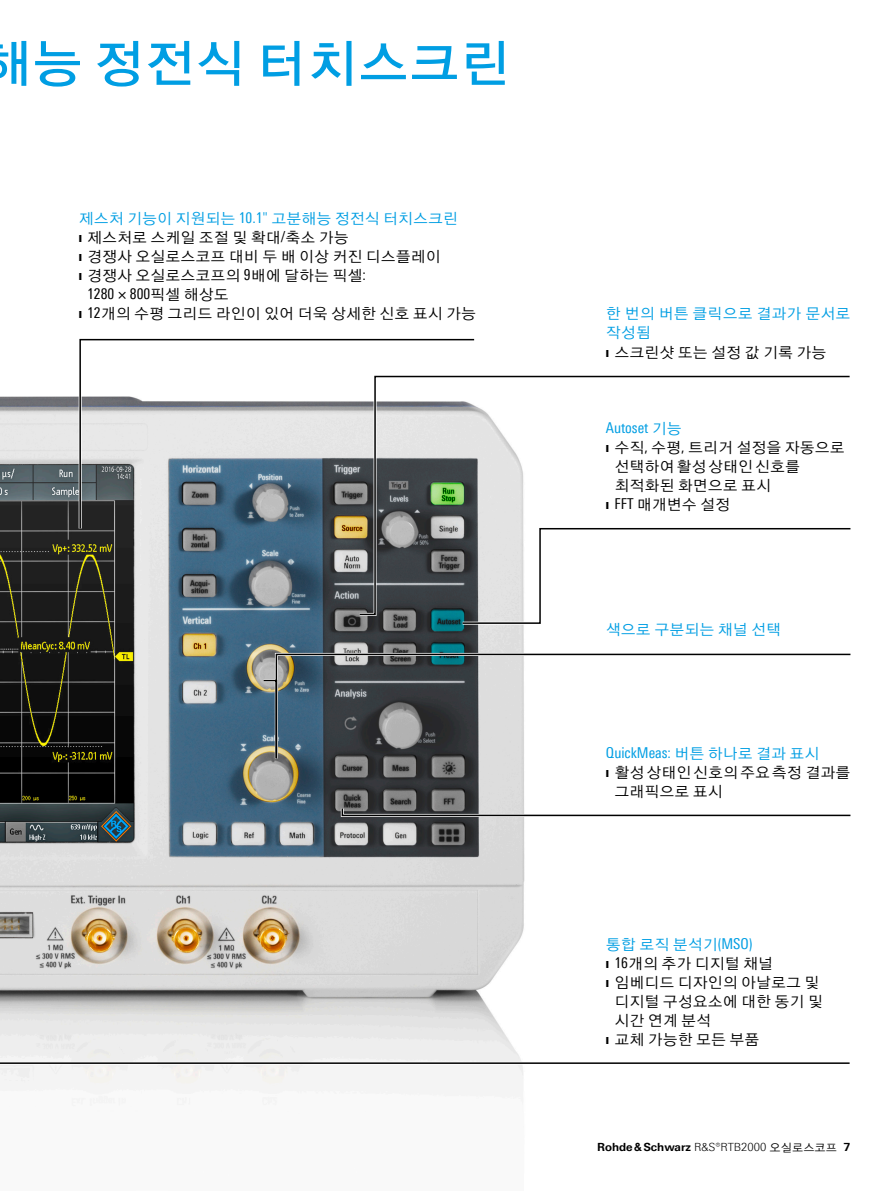
<style>
.page{position:relative;width:893px;height:1191px;background:#fff}
.page>*{position:absolute;margin:0;border:0;box-sizing:border-box;transform-origin:0 0}
.t1{font:51px "YDIYGO130 KS Cpc EUC H";color:#009ee3}
.t2{font:15px/19.2px "YDIYGO120 KS Cpc EUC H";color:#000}
.Ueberschrift_cyan_10{font:15px/19.2px "YDIYGO120 KS Cpc EUC H";color:#009ee3}
.Ueberschrift_cyan_10-2{font:15px "Linotype Univers 420 Cn";color:#009ee3}
.t3{font:700 11.25px "Linotype Univers 630";color:#000}
.s1{font-family:"Linotype Univers 420 Cn"}
.s2{font-family:"Linotype Univers 330";font-weight:300}
.s3{font-family:"Linotype Univers 330";font-weight:300;font-size:14.25px}
.s4{font-family:"YDIYGO120 KS Cpc EUC H"}
.s5{font-family:"YDIYGO120 KS Cpc EUC H";font-weight:400}
</style>
<div class="page">
<img style="left:0;top:396px;width:525px;height:710px">
<svg style="left:79px;top:338px;width:396px;height:192px"></svg>
<svg style="left:0;top:937px;width:525px;height:129px"></svg>
<svg style="left:0;top:938px;width:850px;height:126px"></svg>
<svg style="left:358px;top:375px;width:492px;height:241px"></svg>
<svg style="left:261px;top:651px;width:264px;height:110px"></svg>
<svg style="left:262px;top:653px;width:589px;height:106px"></svg>
<svg style="left:460px;top:526px;width:391px;height:100px"></svg>
<svg style="left:339px;top:805px;width:512px;height:13px"></svg>
<h1 class="t1" style="left:-19px;top:38px;width:531px">해능 정전식 터치스크린</h1>
<p class="Ueberschrift_cyan_10" style="left:79px;top:209px;width:381px">제스처 기능이 지원되는 <span class="s1">10.1</span><span class="s2">"</span> 고분해능 정전식 터치스크린</p>
<p class="t2" style="left:79px;top:228px;width:272px"><span class="s3">❙</span> 제스처로 스케일 조절 및 확대<span class="s1">/</span>축소 가능</p>
<p class="t2" style="left:79px;top:247px;width:364px"><span class="s3">❙</span> 경쟁사 오실로스코프 대비 두 배 이상 커진 디스플레이</p>
<p class="t2" style="left:87px;top:266px;width:280px;text-indent:-9px"><span class="s3">❙</span> 경쟁사 오실로스코프의 <span class="s1">9</span>배에 달하는 픽셀<span class="s1">:<br>1280 × 800</span>픽셀 해상도</p>
<p class="t2" style="left:79px;top:304px;width:399px"><span class="s3">❙</span> <span class="s1">12</span>개의 수평 그리드 라인이 있어 더욱 상세한 신호 표시 가능</p>
<p class="Ueberschrift_cyan_10" style="left:606px;top:304px;width:246px">한 번의 버튼 클릭으로 결과가 문서로 작성됨</p>
<p class="t2" style="left:606px;top:342px;width:222px"><span class="s3">❙</span> 스크린샷 또는 설정 값 기록 가능</p>
<p class="Ueberschrift_cyan_10-2" style="left:606px;top:418px;width:77px">Autoset <span class="s4">기능</span></p>
<p class="t2" style="left:614px;top:438px;width:232px;text-indent:-9px"><span class="s3">❙</span> 수직<span class="s1">,</span> 수평<span class="s1">,</span> 트리거 설정을 자동으로 선택하여활성상태인신호를 최적화된 화면으로 표시</p>
<p class="t2" style="left:606px;top:495px;width:126px"><span class="s3">❙</span> <span class="s1">FFT</span> 매개변수 설정</p>
<p class="Ueberschrift_cyan_10" style="left:606px;top:620px;width:177px">색으로 구분되는 채널 선택</p>
<p class="Ueberschrift_cyan_10-2" style="left:606px;top:743px;width:215px">QuickMeas: <span class="s4">버튼 하나로 결과 표시</span></p>
<p class="t2" style="left:614px;top:762px;width:237px;text-indent:-9px"><span class="s3">❙</span> 활성상태인신호의주요측정 결과를 그래픽으로 표시</p>
<p class="Ueberschrift_cyan_10" style="left:606px;top:934px;width:148px">통합 로직 분석기<span class="s1">(MSO)</span></p>
<p class="t2" style="left:606px;top:953px;width:169px"><span class="s3">❙</span> <span class="s1">16</span>개의 추가 디지털 채널</p>
<p class="t2" style="left:614px;top:973px;width:210px;text-indent:-9px"><span class="s3">❙</span> 임베디드 디자인의 아날로그 및 디지털 구성요소에 대한 동기 및 시간 연계 분석</p>
<p class="t2" style="left:606px;top:1030px;width:155px"><span class="s3">❙</span> 교체 가능한 모든 부품</p>
<p class="t3" style="left:597px;top:1139px;width:255px">Rohde&amp;Schwarz <span class="s2">R&amp;S®RTB2000</span> <span class="s5">오실로스코프</span> 7</p>
</div>
